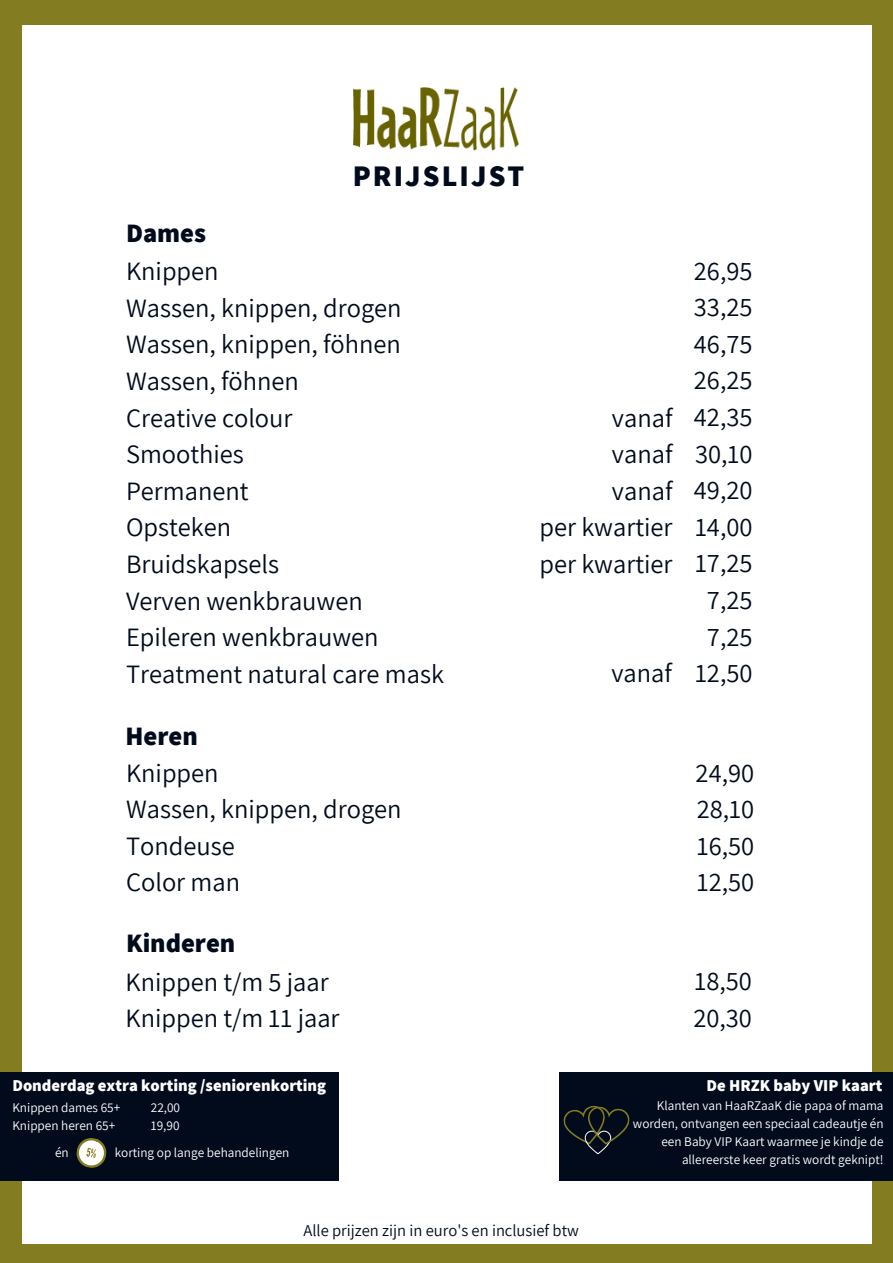
<style>
.page{position:relative;width:893px;height:1263px;background:#837c20}
.page>*{position:absolute;margin:0;border:0;box-sizing:border-box;transform-origin:0 0}
.t1{font:800 29.78px "Assistant";letter-spacing:.07em;color:#020b1c}
.t2{font:26.47px/36.6px "Assistant";color:#020b1c}
.t3{font:800 26.47px "Assistant";color:#020b1c}
.t4{font:800 16.58px "Assistant";color:#fff}
.t5{font:16.58px "Assistant";color:#020b1c}
.t6{font:13.27px/18px "Assistant";color:#fff}
</style>
<div class="page">
<div style="left:22px;top:25px;width:850px;height:1218px;background:#fff"></div>
<div style="left:559px;top:1072px;width:334px;height:109px;background:#020b1c"></div>
<div style="left:0;top:1072px;width:339px;height:109px;background:#020b1c"></div>
<svg style="left:76px;top:1138px;width:31px;height:30px"></svg>
<svg style="left:563px;top:1105px;width:67px;height:49px"></svg>
<img style="left:353px;top:88px;width:165px;height:63px">
<p class="t3" style="left:126px;top:215px;width:82px">Dames</p>
<p class="t1" style="left:353px;top:155px;width:173px">PRIJSLIJST</p>
<p class="t2" style="left:126px;top:252px;width:319px">Knippen<br>Wassen, knippen, drogen<br>Wassen, knippen, föhnen<br>Wassen, föhnen<br>Creative colour<br>Smoothies<br>Permanent<br>Opsteken<br>Bruidskapsels<br>Verven wenkbrauwen<br>Epileren wenkbrauwen<br>Treatment natural care mask</p>
<p class="t3" style="left:125px;top:717px;width:74px">Heren</p>
<p class="t2" style="left:126px;top:754px;width:277px">Knippen<br>Wassen, knippen, drogen<br>Tondeuse<br>Color man</p>
<p class="t3" style="left:126px;top:925px;width:111px">Kinderen</p>
<p class="t2" style="left:125px;top:962px;width:216px">Knippen t/m 5 jaar<br>Knippen t/m 11 jaar</p>
<p class="t2" style="left:539px;top:399px;width:135px;text-align:right">vanaf<br>vanaf<br>vanaf<br>per kwartier per kwartier</p>
<p class="t2" style="left:611px;top:654px;width:62px">vanaf</p>
<p class="t2" style="left:694px;top:252px;width:60px;text-align:center">26,95<br>33,25<br>46,75<br>26,25<br>42,35<br>30,10<br>49,20<br>14,00<br>17,25<br>7,25<br>7,25<br>12,50</p>
<p class="t2" style="left:696px;top:754px;width:60px;text-align:justify">24,90<br>28,10<br>16,50<br>12,50</p>
<p class="t2" style="left:693px;top:962px;width:60px">18,50<br>20,30</p>
<p class="t4" style="left:12px;top:1074px;width:315px">Donderdag extra korting /seniorenkorting</p>
<p class="t6" style="left:12px;top:1098px;width:109px">Knippen dames 65+<br>Knippen heren 65+</p>
<p class="t6" style="left:115px;top:1143px;width:176px">korting op lange behandelingen</p>
<p class="t6" style="left:151px;top:1098px;width:31px">22,00<br>19,90</p>
<p class="t6" style="left:55px;top:1143px;width:15px">én</p>
<p class="t4" style="left:706px;top:1074px;width:178px">De HRZK baby VIP kaart</p>
<p class="t6" style="left:633px;top:1096px;width:252px;text-align:right">Klanten van HaaRZaaK die papa of mama worden, ontvangen een speciaal cadeautje én een Baby VIP Kaart waarmee je kindje de allereerste keer gratis wordt geknipt!</p>
<p class="t5" style="left:304px;top:1219px;width:277px">Alle prijzen zijn in euro's en inclusief btw</p>
</div>
